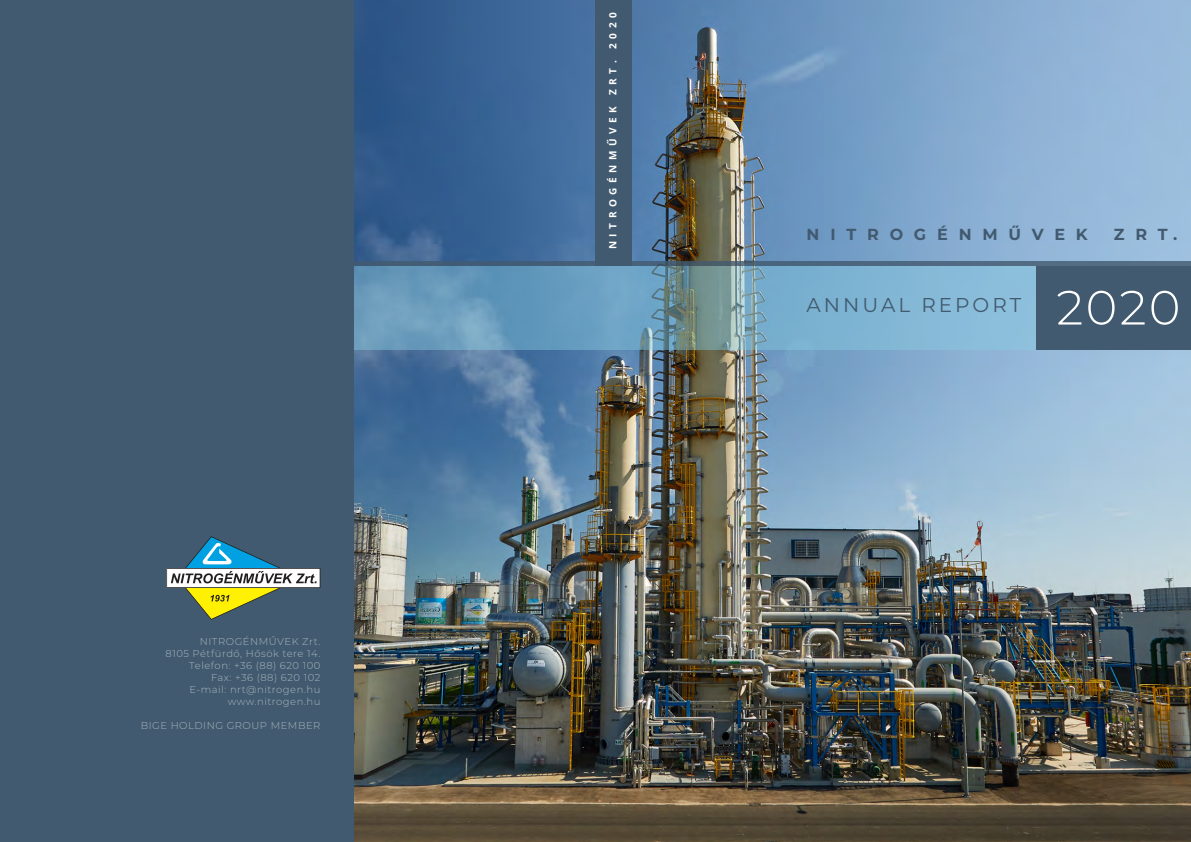
<style>
.page{position:relative;width:1191px;height:842px;background:#fff}
.page>*{position:absolute;margin:0;border:0;box-sizing:border-box;transform-origin:0 0}
.t1{font:20px "Montserrat";letter-spacing:.15em;color:#425a6f}
.t2{font:700 16px "Montserrat";letter-spacing:.675em;color:#425a6f}
.t3{font:300 10px/12px "Montserrat";letter-spacing:.05em;color:#a7b6be;text-align:right}
.t4{font:700 10px "Open Sans";letter-spacing:.45em;color:#fff}
</style>
<div class="page">
<div style="left:0;top:0;width:595px;height:842px;background:#425a6f"></div>
<img style="left:354px;top:0;width:837px;height:842px">
<svg style="left:354px;top:266px;width:682px;height:83px;background:#75a6c2"></svg>
<svg style="left:354px;top:261px;width:837px;height:5px;fill:#4a667f"></svg>
<div style="left:1036px;top:266px;width:155px;height:83px;background:#425a6f"></div>
<div style="left:595px;top:0;width:37px;height:266px;background:#425a6f"></div>
<svg style="left:1057px;top:291px;width:120px;height:34px"></svg>
<svg style="left:166px;top:536px;width:154px;height:84px"></svg>
<p class="t3" style="left:166px;top:635px;width:156px">NITROGÉNMŰVEK Zrt.<br>8105 Pétfürdő, Hősök tere 14.<br>Telefon: +36 (88) 620 100<br>Fax: +36 (88) 620 102<br>E-mail: nrt@nitrogen.hu www.nitrogen.hu</p>
<p class="t3" style="left:141px;top:719px;width:181px">BIGE HOLDING GROUP MEMBER</p>
<p class="t4" style="left:606px;top:249px;width:238px;rotate:-90deg">NITROGÉNMŰVEK ZRT. 2020</p>
<h2 class="t2" style="left:806px;top:223px;width:283px">NITROGÉNMŰVEK</h2>
<h2 class="t2" style="left:1114px;top:223px;width:65px">ZRT.</h2>
<h1 class="t1" style="left:806px;top:291px;width:216px">ANNUAL REPORT</h1>
</div>
